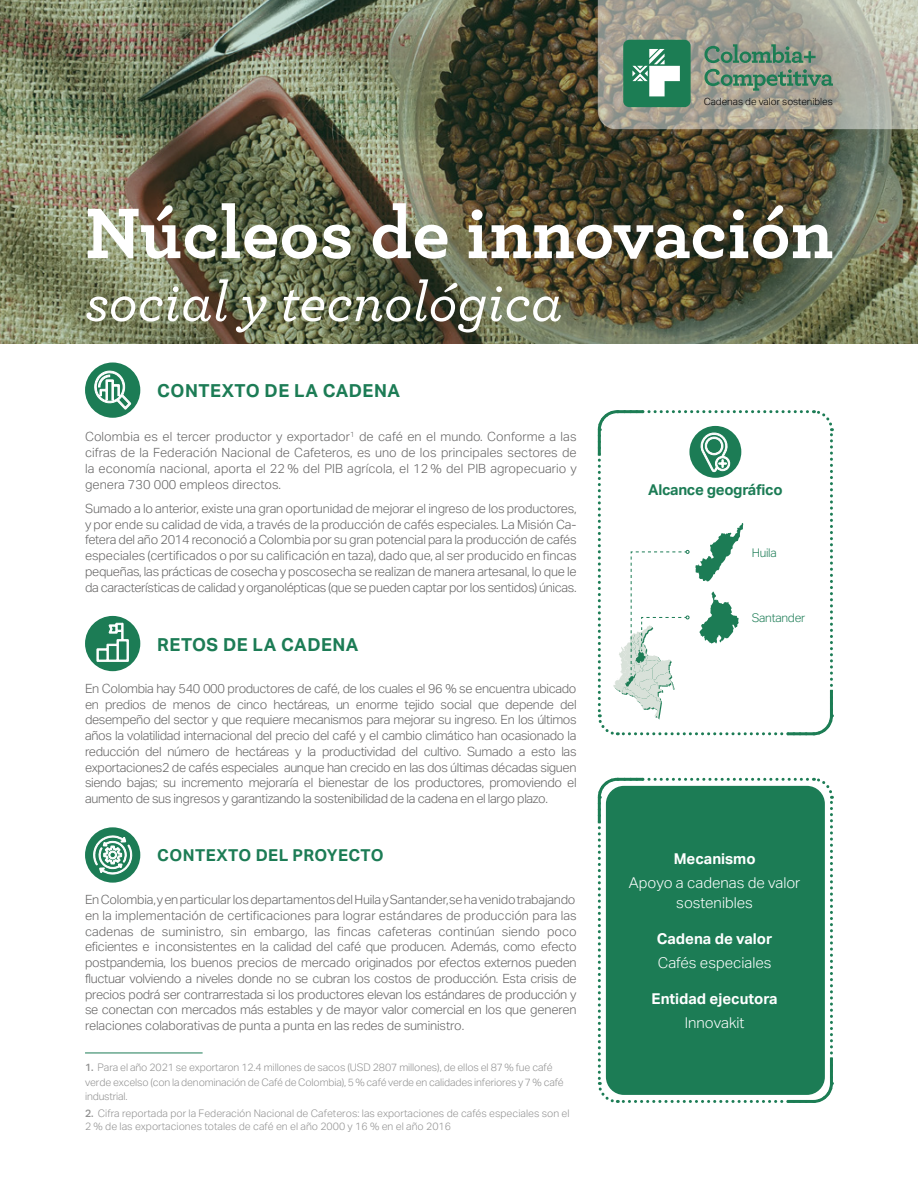
<style>
.page{position:relative;width:918px;height:1188px;background:#fff}
.page>*{position:absolute;margin:0;border:0;box-sizing:border-box;transform-origin:0 0}
.t1{font:700 75px "Archer Pro";color:#fff}
.t2{font:italic 500 57px "Archer Pro";color:#fff}
.t3{font:700 18px "Aktiv Grotesk";letter-spacing:.025em;color:#1c7c55}
.t4{font:700 16.5px "Aktiv Grotesk";letter-spacing:.025em;color:#1c7c55}
.t5{font:300 15px/19.5px "Aktiv Grotesk";color:#fff;text-align:center}
.t6{font:700 15px "Aktiv Grotesk";color:#fff}
.t7{font:700 15px "Aktiv Grotesk";letter-spacing:-.02em;color:#1c7c55}
.t8{font:300 12.75px/15.8px "Aktiv Grotesk";letter-spacing:-.025em;color:#646363;text-align:justify}
.t9{font:300 12px "Aktiv Grotesk";letter-spacing:-.02em;color:#1c7c55}
.t10{font:300 10.5px/14.2px "Aktiv Grotesk";letter-spacing:-.01em;color:#929292}
.t11{font:300 9.9px "Aktiv Grotesk";color:#000}
.s1{font-weight:500}
</style>
<div class="page">
<img style="left:0;top:0;width:918px;height:343px">
<svg style="left:598px;top:0;width:320px;height:129px;background:#9aa494"></svg>
<svg style="left:597px;top:777px;width:237px;height:326px;background:#348a67"></svg>
<hr style="left:85px;top:1053px;width:118px;height:1px;background:#1c7c55">
<div style="left:85px;top:362px;width:55px;height:56px;background:#1c7c55;border-radius:50%"></div>
<svg style="left:95px;top:371px;width:36px;height:38px"></svg>
<div style="left:85px;top:616px;width:55px;height:55px;background:#1c7c55;border-radius:50%"></div>
<svg style="left:97px;top:623px;width:32px;height:39px"></svg>
<div style="left:85px;top:827px;width:55px;height:56px;background:#1c7c55;border-radius:50%"></div>
<svg style="left:93px;top:835px;width:39px;height:40px"></svg>
<svg style="left:597px;top:410px;width:237px;height:326px"></svg>
<p class="t11" style="left:704px;top:95px;width:131px">Cadenas de valor sostenibles</p>
<h1 class="t1" style="left:85px;top:174px;width:750px">Núcleos de innovación</h1>
<h2 class="t2" style="left:85px;top:260px;width:479px">social y tecnológica</h2>
<h3 class="t3" style="left:157px;top:380px;width:244px">CONTEXTO DE LA CADENA</h3>
<p class="t8" style="left:85px;top:429px;width:493px">Colombia es el tercer productor y exportador<sup>1</sup> de café en el mundo. Conforme a las cifras de la Federación Nacional de Cafeteros, es uno de los principales sectores de la economía nacional, aporta el 22 % del PIB agrícola, el 12 % del PIB agropecuario y genera 730 000 empleos directos.</p>
<p class="t8" style="left:85px;top:500px;width:493px">Sumado a lo anterior, existe una gran oportunidad de mejorar el ingreso de los productores, y por ende su calidad de vida, a través de la producción de cafés especiales. La Misión Ca&shy;fetera del año 2014 reconoció a Colombia por su gran potencial para la producción de cafés especiales (certificados o por su calificación en taza), dado que, al ser producido en fincas pequeñas, las prácticas de cosecha y poscosecha se realizan de manera artesanal, lo que le da características de calidad y organolépticas (que se pueden captar por los sentidos) únicas.</p>
<h3 class="t3" style="left:157px;top:633px;width:203px">RETOS DE LA CADENA</h3>
<p class="t8" style="left:85px;top:680px;width:493px">En Colombia hay 540 000 productores de café, de los cuales el 96 % se encuentra ubicado en predios de menos de cinco hectáreas, un enorme tejido social que depende del desempeño del sector y que requiere mecanismos para mejorar su ingreso. En los últimos años la volatilidad internacional del precio del café y el cambio climático han ocasionado la reducción del número de hectáreas y la productividad del cultivo. Sumado a esto las exportaciones2 de cafés especiales aunque han crecido en las dos últimas décadas siguen siendo bajas; su incremento mejoraría el bienestar de los productores, promoviendo el aumento de sus ingresos y garantizando la sostenibilidad de la cadena en el largo plazo.</p>
<p class="t4" style="left:157px;top:845px;width:228px">CONTEXTO DEL PROYECTO</p>
<p class="t8" style="left:85px;top:892px;width:493px">EnColombia,yenparticularlosdepartamentosdelHuilaySantander,sehavenidotrabajando en la implementación de certificaciones para lograr estándares de producción para las cadenas de suministro, sin embargo, las fincas cafeteras continúan siendo poco eficientes e inconsistentes en la calidad del café que producen. Además, como efecto postpandemia, los buenos precios de mercado originados por efectos externos pueden fluctuar volviendo a niveles donde no se cubran los costos de producción. Esta crisis de precios podrá ser contrarrestada si los productores elevan los estándares de producción y se conectan con mercados más estables y de mayor valor comercial en los que generen relaciones colaborativas de punta a punta en las redes de suministro.</p>
<p class="t10" style="left:85px;top:1060px;width:480px"><span class="s1">1.</span> Para el año 2021 se exportaron 12.4 millones de sacos (USD 2807 millones), de ellos el 87% fue café verde excelso (con la denominación de Café de Colombia), 5% café verde en calidades inferiores y 7% café industrial.</p>
<p class="t10" style="left:85px;top:1107px;width:486px;line-height:12.6px"><span class="s1">2.</span> Cifra reportada por la Federación Nacional de Cafeteros: las exportaciones de cafés especiales son el<br>2 % de las exportaciones totales de café en el año 2000 y 16 % en el año 2016</p>
<p class="t7" style="left:648px;top:481px;width:136px">Alcance geográfico</p>
<p class="t9" style="left:752px;top:546px;width:27px">Huila</p>
<p class="t9" style="left:752px;top:611px;width:55px">Santander</p>
<p class="t6" style="left:674px;top:850px;width:83px">Mecanismo</p>
<p class="t5" style="left:629px;top:873px;width:173px">Apoyo a cadenas de valor sostenibles</p>
<p class="t6" style="left:657px;top:929px;width:117px">Cadena de valor</p>
<p class="t5" style="left:658px;top:953px;width:115px">Cafés especiales</p>
<p class="t6" style="left:652px;top:990px;width:128px">Entidad ejecutora</p>
<p class="t5" style="left:685px;top:1013px;width:61px">Innovakit</p>
</div>
